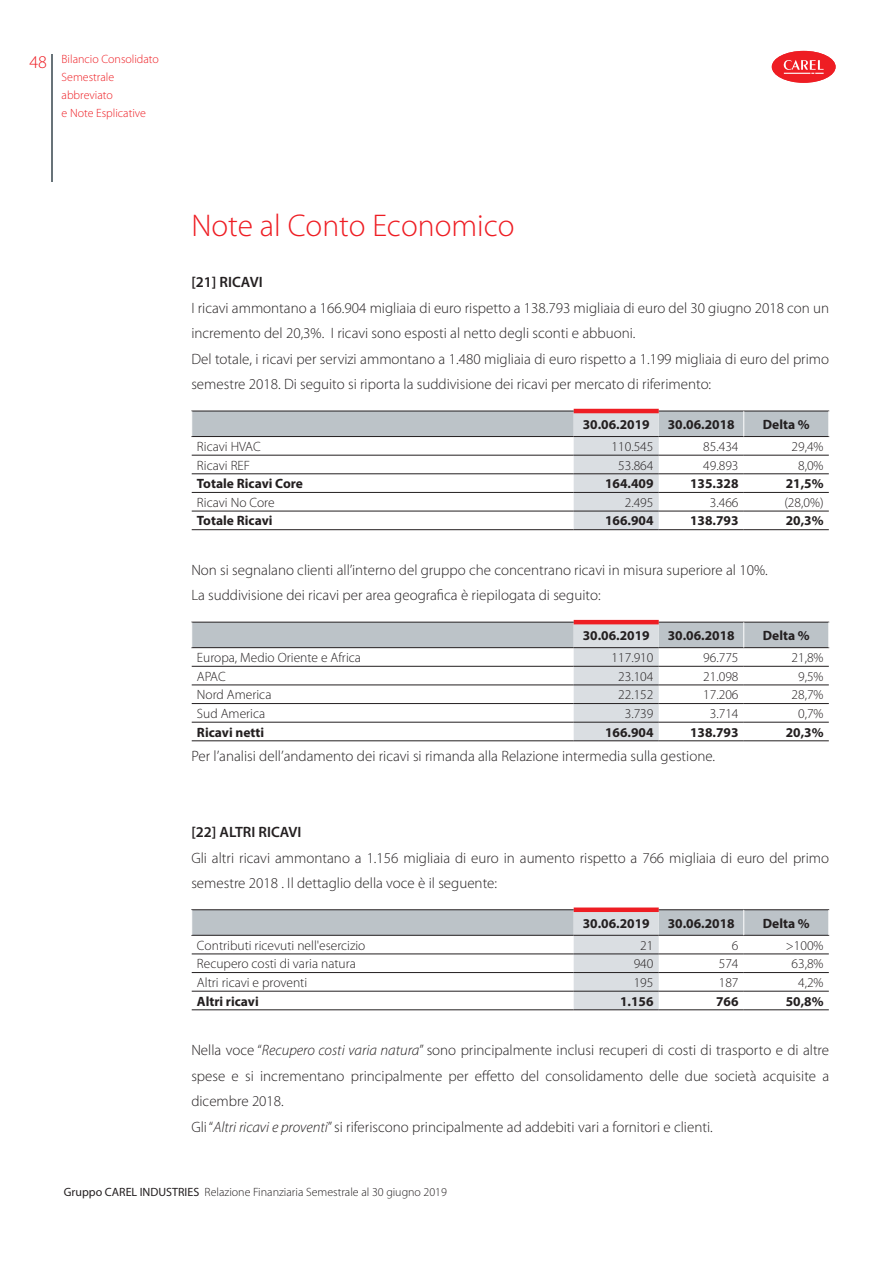
<style>
.page{position:relative;width:893px;height:1263px;background:#fff}
.page>*{position:absolute;margin:0;border:0;box-sizing:border-box;transform-origin:0 0}
.sottotitolo{font:300 31.5px "Myriad Pro";color:#ee1d23}
.t1{font:300 18px "Myriad Pro";color:#ee1d23}
.testo{font:300 15px/25.5px "Myriad Pro";color:#231f20}
.titolino{font:600 15px "Myriad Pro";color:#231f20}
.testo_tabella{font:300 13.5px "Myriad Pro";color:#231f20}
.intestazione_tabella{font:700 13.5px "Myriad Pro";color:#231f20}
.testo_tabella-2{font:700 13.5px "Myriad Pro";color:#231f20}
.testo_tabella_grasse{font:700 13.5px "Myriad Pro";color:#231f20}
.testo_tabella_grasse-2{font:300 13.5px "Myriad Pro";color:#231f20}
.t2{font:300 12px "Myriad Pro";color:#231f20}
.t3{font:300 12px/18px "Myriad Pro";color:#ee1d23}
.s1{font-style:italic}
.s2{font-weight:400}
</style>
<div class="page">
<hr style="left:52px;top:54px;width:1px;height:128px;background:#687379">
<div style="left:772px;top:51px;width:64px;height:32px;background:#ee1d23;border-radius:50%"></div>
<svg style="left:784px;top:60px;width:40px;height:14px"></svg>
<hr style="left:574px;top:409px;width:85px;height:4px;background:#ee1d23">
<svg style="left:191px;top:411px;width:638px;height:119px"></svg>
<hr style="left:574px;top:620px;width:85px;height:4px;background:#ee1d23">
<svg style="left:191px;top:622px;width:638px;height:119px"></svg>
<div style="left:574px;top:907px;width:85px;height:5px;background:#ee1d23"></div>
<hr style="left:191px;top:909px;width:383px;height:1px;background:#231f20">
<hr style="left:659px;top:909px;width:85px;height:1px;background:#231f20">
<hr style="left:744px;top:909px;width:85px;height:1px;background:#231f20">
<svg style="left:191px;top:910px;width:638px;height:100px"></svg>
<p class="t1" style="left:29px;top:51px;width:19px">48</p>
<p class="t3" style="left:62px;top:50px;width:99px">Bilancio Consolidato<br>Semestrale abbreviato<br>e Note Esplicative</p>
<p class="sottotitolo" style="left:191px;top:207px;width:325px">Note al Conto Economico</p>
<p class="titolino" style="left:191px;top:273px;width:73px">[21] RICAVI</p>
<p class="testo" style="left:191px;top:295px;width:639px">I ricavi ammontano a 166.904 migliaia di euro rispetto a 138.793 migliaia di euro del 30 giugno 2018 con un incremento del 20,3%. I ricavi sono esposti al netto degli sconti e abbuoni.</p>
<p class="testo" style="left:191px;top:346px;width:639px">Del totale, i ricavi per servizi ammontano a 1.480 migliaia di euro rispetto a 1.199 migliaia di euro del primo semestre 2018. Di seguito si riporta la suddivisione dei ricavi per mercato di riferimento:</p>
<p class="intestazione_tabella" style="left:583px;top:415px;width:68px">30.06.2019</p>
<p class="intestazione_tabella" style="left:668px;top:415px;width:68px">30.06.2018</p>
<p class="intestazione_tabella" style="left:763px;top:415px;width:48px">Delta %</p>
<p class="testo_tabella" style="left:197px;top:438px;width:65px">Ricavi HVAC</p>
<p class="testo_tabella" style="left:612px;top:438px;width:43px">110.545</p>
<p class="testo_tabella" style="left:703px;top:438px;width:37px">85.434</p>
<p class="testo_tabella" style="left:791px;top:438px;width:34px">29,4%</p>
<p class="testo_tabella" style="left:197px;top:457px;width:55px">Ricavi REF</p>
<p class="testo_tabella" style="left:618px;top:457px;width:37px">53.864</p>
<p class="testo_tabella" style="left:703px;top:457px;width:37px">49.893</p>
<p class="testo_tabella" style="left:798px;top:457px;width:27px">8,0%</p>
<p class="testo_tabella-2" style="left:197px;top:475px;width:107px">Totale Ricavi Core</p>
<p class="testo_tabella-2" style="left:605px;top:475px;width:50px">164.409</p>
<p class="testo_tabella-2" style="left:690px;top:475px;width:50px">135.328</p>
<p class="testo_tabella-2" style="left:786px;top:475px;width:39px">21,5%</p>
<p class="testo_tabella_grasse-2" style="left:197px;top:494px;width:79px">Ricavi No Core</p>
<p class="testo_tabella_grasse-2" style="left:625px;top:494px;width:30px">2.495</p>
<p class="testo_tabella_grasse-2" style="left:710px;top:494px;width:30px">3.466</p>
<p class="testo_tabella_grasse-2" style="left:784px;top:494px;width:41px">(28,0%)</p>
<p class="testo_tabella_grasse" style="left:197px;top:512px;width:77px">Totale Ricavi</p>
<p class="testo_tabella_grasse" style="left:605px;top:512px;width:50px">166.904</p>
<p class="testo_tabella_grasse" style="left:690px;top:512px;width:50px">138.793</p>
<p class="testo_tabella_grasse" style="left:786px;top:512px;width:39px">20,3%</p>
<p class="testo" style="left:191px;top:557px;width:578px">Non si segnalano clienti all’interno del gruppo che concentrano ricavi in misura superiore al 10%.</p>
<p class="testo" style="left:191px;top:582px;width:411px">La suddivisione dei ricavi per area geografica è riepilogata di seguito:</p>
<p class="intestazione_tabella" style="left:583px;top:627px;width:68px">30.06.2019</p>
<p class="intestazione_tabella" style="left:668px;top:627px;width:68px">30.06.2018</p>
<p class="intestazione_tabella" style="left:763px;top:627px;width:48px">Delta %</p>
<p class="testo_tabella" style="left:197px;top:649px;width:166px">Europa, Medio Oriente e Africa</p>
<p class="testo_tabella" style="left:612px;top:649px;width:43px">117.910</p>
<p class="testo_tabella" style="left:703px;top:649px;width:37px">96.775</p>
<p class="testo_tabella" style="left:791px;top:649px;width:34px">21,8%</p>
<p class="testo_tabella" style="left:197px;top:668px;width:30px">APAC</p>
<p class="testo_tabella" style="left:618px;top:668px;width:37px">23.104</p>
<p class="testo_tabella" style="left:703px;top:668px;width:37px">21.098</p>
<p class="testo_tabella" style="left:798px;top:668px;width:27px">9,5%</p>
<p class="testo_tabella" style="left:197px;top:687px;width:76px">Nord America</p>
<p class="testo_tabella" style="left:618px;top:687px;width:37px">22.152</p>
<p class="testo_tabella" style="left:703px;top:687px;width:37px">17.206</p>
<p class="testo_tabella" style="left:791px;top:687px;width:34px">28,7%</p>
<p class="testo_tabella" style="left:197px;top:705px;width:70px">Sud America</p>
<p class="testo_tabella" style="left:625px;top:705px;width:30px">3.739</p>
<p class="testo_tabella" style="left:710px;top:705px;width:30px">3.714</p>
<p class="testo_tabella" style="left:798px;top:705px;width:27px">0,7%</p>
<p class="testo_tabella-2" style="left:197px;top:723px;width:69px">Ricavi netti</p>
<p class="testo_tabella-2" style="left:605px;top:723px;width:50px">166.904</p>
<p class="testo_tabella-2" style="left:690px;top:723px;width:50px">138.793</p>
<p class="testo_tabella-2" style="left:786px;top:723px;width:39px">20,3%</p>
<p class="testo" style="left:191px;top:743px;width:525px">Per l’analisi dell’andamento dei ricavi si rimanda alla Relazione intermedia sulla gestione.</p>
<p class="titolino" style="left:191px;top:822px;width:112px">[22] ALTRI RICAVI</p>
<p class="testo" style="left:191px;top:845px;width:639px">Gli altri ricavi ammontano a 1.156 migliaia di euro in aumento rispetto a 766 migliaia di euro del primo semestre 2018 . Il dettaglio della voce è il seguente:</p>
<p class="intestazione_tabella" style="left:583px;top:914px;width:68px">30.06.2019</p>
<p class="intestazione_tabella" style="left:668px;top:914px;width:68px">30.06.2018</p>
<p class="intestazione_tabella" style="left:763px;top:914px;width:48px">Delta %</p>
<p class="testo_tabella" style="left:197px;top:937px;width:170px">Contributi ricevuti nell'esercizio</p>
<p class="testo_tabella" style="left:640px;top:937px;width:15px">21</p>
<p class="testo_tabella" style="left:732px;top:937px;width:8px">6</p>
<p class="testo_tabella" style="left:786px;top:937px;width:39px">&gt;100%</p>
<p class="testo_tabella" style="left:197px;top:956px;width:160px">Recupero costi di varia natura</p>
<p class="testo_tabella" style="left:634px;top:956px;width:21px">940</p>
<p class="testo_tabella" style="left:719px;top:956px;width:21px">574</p>
<p class="testo_tabella" style="left:791px;top:956px;width:34px">63,8%</p>
<p class="testo_tabella" style="left:197px;top:974px;width:112px">Altri ricavi e proventi</p>
<p class="testo_tabella" style="left:634px;top:974px;width:21px">195</p>
<p class="testo_tabella" style="left:719px;top:974px;width:21px">187</p>
<p class="testo_tabella" style="left:798px;top:974px;width:27px">4,2%</p>
<p class="testo_tabella_grasse" style="left:197px;top:992px;width:63px">Altri ricavi</p>
<p class="testo_tabella_grasse" style="left:620px;top:992px;width:35px">1.156</p>
<p class="testo_tabella_grasse" style="left:716px;top:992px;width:24px">766</p>
<p class="testo_tabella_grasse" style="left:786px;top:992px;width:39px">50,8%</p>
<p class="testo" style="left:191px;top:1037px;width:639px;text-align:justify">Nella voce “<span class="s1">Recupero costi varia natura</span>” sono principalmente inclusi recuperi di costi di trasporto e di altre spese e si incrementano principalmente per effetto del consolidamento delle due società acquisite a dicembre 2018.</p>
<p class="testo" style="left:191px;top:1113px;width:523px">Gli “<span class="s1">Altri ricavi e proventi</span>” si riferiscono principalmente ad addebiti vari a fornitori e clienti.</p>
<p class="t2" style="left:64px;top:1184px;width:385px"><span class="s2">Gruppo CAREL INDUSTRIES</span> Relazione Finanziaria Semestrale al 30 giugno 2019</p>
</div>
